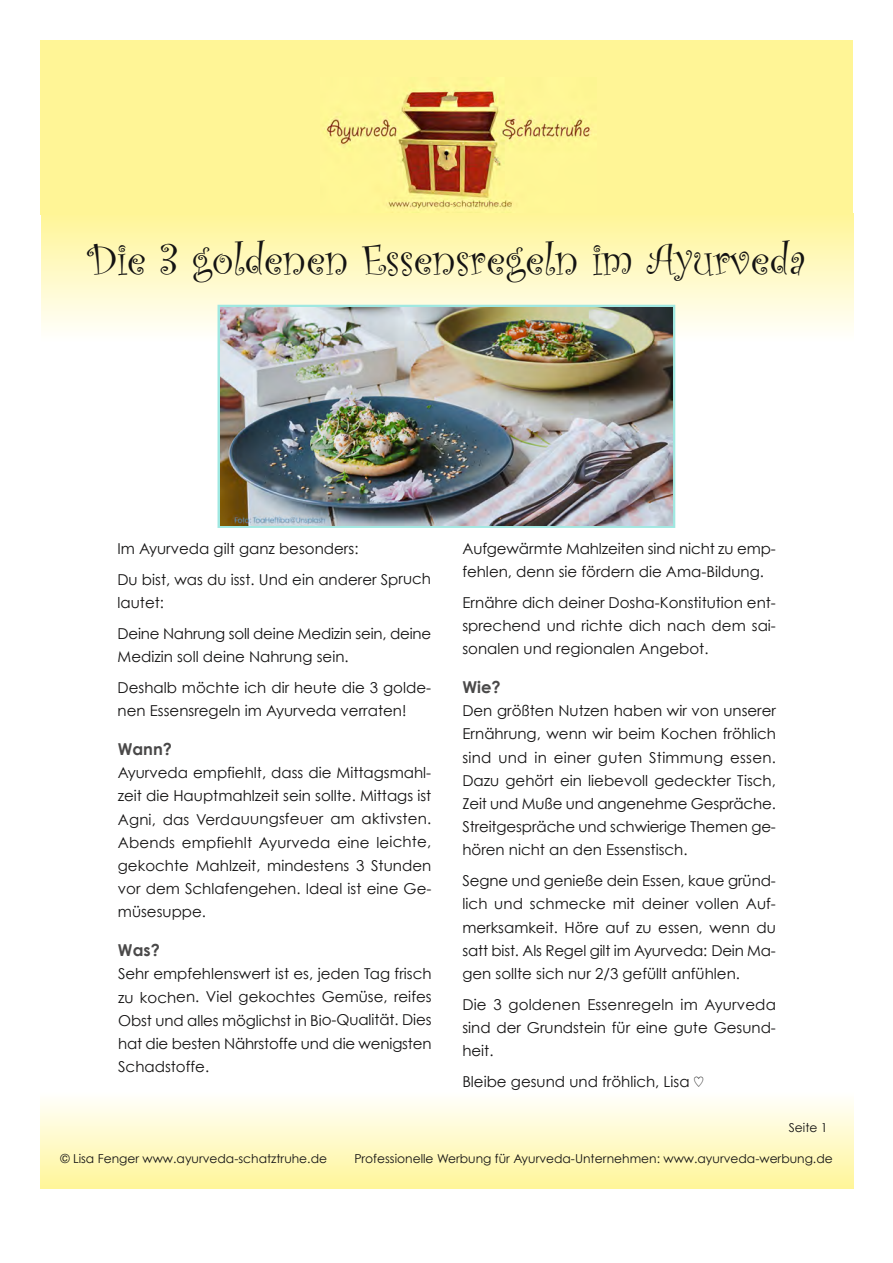
<style>
.page{position:relative;width:893px;height:1263px;background:#fff}
.page>*{position:absolute;margin:0;border:0;box-sizing:border-box;transform-origin:0 0}
.t1{font:45px "Curlz";color:#141313}
.t2{font:700 16.35px "Century Gothic";color:#4a4949}
.t3{font:15px/23.2px "Century Gothic";color:#141313;text-align:justify}
.t4{font:12.3px "Century Gothic";color:#141313}
.s1{font-family:"MS P Mincho"}
</style>
<div class="page">
<div style="left:40px;top:41px;width:812px;height:174px;background:#fff596"></div>
<div style="left:217px;top:305px;width:458px;height:223px;border:3px solid #a0e8e1"></div>
<img style="left:220px;top:307px;width:452px;height:218px">
<img style="left:325px;top:88px;width:267px;height:121px">
<h1 class="t1" style="left:88px;top:228px;width:719px">Die 3 goldenen Essensregeln im Ayurveda</h1>
<p class="t3" style="left:117px;top:532px;width:315px;line-height:30.9px">Im Ayurveda gilt ganz besonders:<br>Du bist, was du isst. Und ein anderer Spruch</p>
<p class="t3" style="left:117px;top:587px;width:315px;line-height:30.8px">lautet:<br>Deine Nahrung soll deine Medizin sein, deine</p>
<p class="t3" style="left:118px;top:641px;width:315px;line-height:30.9px">Medizin soll deine Nahrung sein.<br>Deshalb möchte ich dir heute die 3 golde-</p>
<p class="t3" style="left:118px;top:699px;width:290px">nen Essensregeln im Ayurveda verraten!</p>
<p class="t2" style="left:118px;top:739px;width:56px">Wann?</p>
<p class="t3" style="left:118px;top:761px;width:315px">Ayurveda empfiehlt, dass die Mittagsmahl&shy;zeit die Hauptmahlzeit sein sollte. Mittags ist Agni, das Verdauungsfeuer am aktivsten.<br>Abends empfiehlt Ayurveda eine leichte, gekochte Mahlzeit, mindestens 3 Stunden vor dem Schlafengehen. Ideal ist eine Ge&shy;müsesuppe.</p>
<p class="t2" style="left:118px;top:940px;width:43px">Was?</p>
<p class="t3" style="left:118px;top:962px;width:315px">Sehr empfehlenswert ist es, jeden Tag frisch zu kochen. Viel gekochtes Gemüse, reifes Obst und alles möglichst in Bio-Qualität. Dies hat die besten Nährstoffe und die wenigsten Schadstoffe.</p>
<p class="t3" style="left:462px;top:536px;width:315px">Aufgewärmte Mahlzeiten sind nicht zu emp&shy;fehlen, denn sie fördern die Ama-Bildung.</p>
<p class="t3" style="left:462px;top:590px;width:315px">Ernähre dich deiner Dosha-Konstitution ent&shy;sprechend und richte dich nach dem sai&shy;sonalen und regionalen Angebot.</p>
<p class="t2" style="left:462px;top:677px;width:40px">Wie?</p>
<p class="t3" style="left:462px;top:699px;width:315px">Den größten Nutzen haben wir von unserer Ernährung, wenn wir beim Kochen fröhlich sind und in einer guten Stimmung essen.<br>Dazu gehört ein liebevoll gedeckter Tisch, Zeit und Muße und angenehme Gespräche.<br>Streitgespräche und schwierige Themen ge&shy;hören nicht an den Essenstisch.</p>
<p class="t3" style="left:462px;top:869px;width:315px">Segne und genieße dein Essen, kaue gründ&shy;lich und schmecke mit deiner vollen Auf&shy;merksamkeit. Höre auf zu essen, wenn du satt bist. Als Regel gilt im Ayurveda: Dein Ma&shy;gen sollte sich nur 2/3 gefüllt anfühlen.</p>
<p class="t3" style="left:462px;top:993px;width:315px">Die 3 goldenen Essenregeln im Ayurveda sind der Grundstein für eine gute Gesund&shy;heit.</p>
<p class="t3" style="left:462px;top:1070px;width:243px">Bleibe gesund und fröhlich, Lisa <span class="s1">♡</span></p>
<p class="t4" style="left:788px;top:1120px;width:40px">Seite 1</p>
<p class="t4" style="left:60px;top:1151px;width:268px">© Lisa Fenger www.ayurveda-schatztruhe.de</p>
<p class="t4" style="left:354px;top:1151px;width:480px">Professionelle Werbung für Ayurveda-Unternehmen: www.ayurveda-werbung.de</p>
</div>
